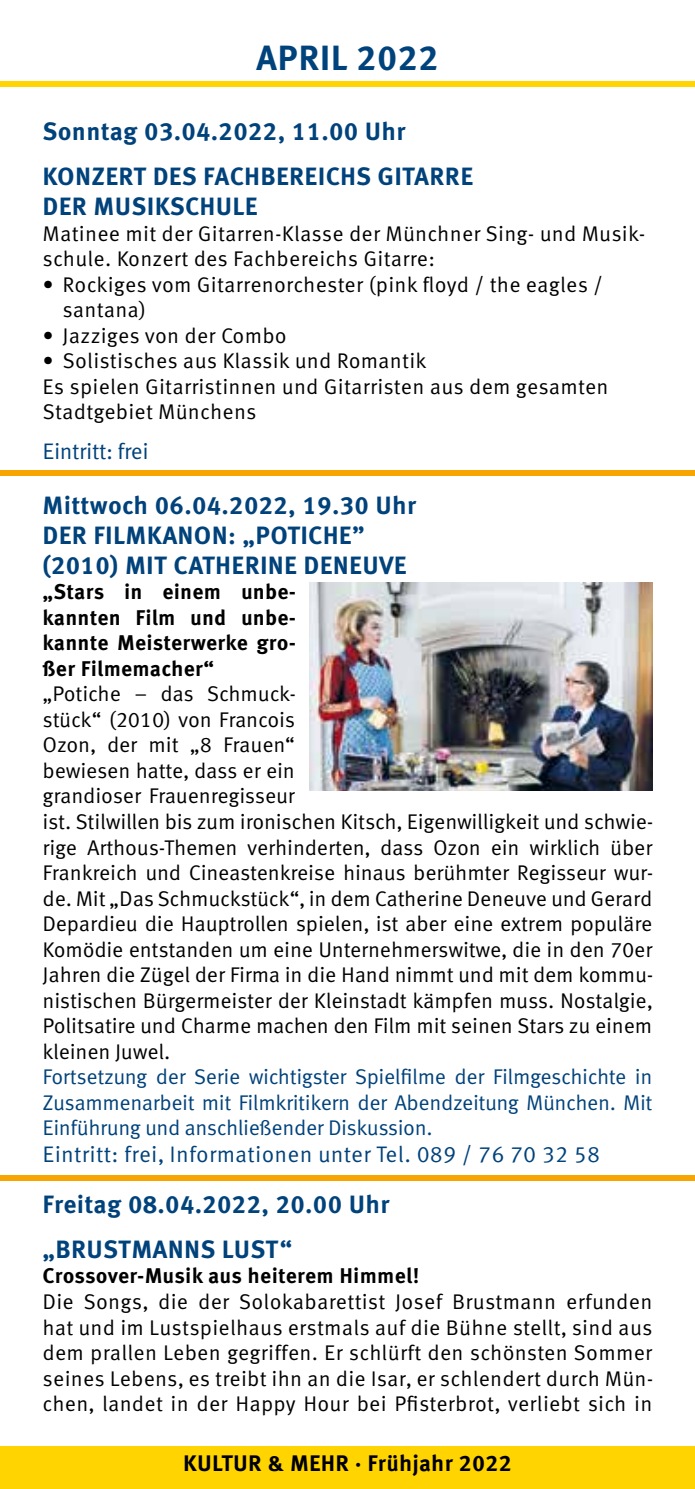
<style>
.page{position:relative;width:695px;height:1489px;background:#fff}
.page>*{position:absolute;margin:0;border:0;box-sizing:border-box;transform-origin:0 0}
.t1{font:700 35px "Meta Corr";letter-spacing:.01em;color:#00427b}
.t2{font:700 25px/30px "Meta Corr";letter-spacing:.01em;color:#00427b}
.t3{font:22.5px "Meta Corr";letter-spacing:.01em;color:#00427b}
.t4{font:700 22.5px "Meta Corr";letter-spacing:.01em;color:#000}
.t5{font:22.5px "Meta Corr";letter-spacing:-.02em;color:#00427b}
.t6{font:21.25px/25.5px "Meta Corr";letter-spacing:-.01em;color:#000}
.t7{font:21.25px/25.5px "Meta Corr";letter-spacing:.01em;color:#000}
.t8{font:21.25px/25.5px "Meta Corr";letter-spacing:-.02em;color:#00427b;text-align:justify}
.t9{font:700 21.25px/25.5px "Meta Corr";letter-spacing:.01em;color:#000;text-align:justify}
</style>
<div class="page">
<div style="left:0;top:81px;width:694px;height:6px;background:#ffd400"></div>
<div style="left:0;top:1446px;width:694px;height:42px;background:#ffd400"></div>
<div style="left:0;top:469px;width:694px;height:6px;background:#f7a500"></div>
<img style="left:309px;top:583px;width:343px;height:207px">
<div style="left:0;top:1175px;width:694px;height:5px;background:#f7a500"></div>
<h1 class="t1" style="left:256px;top:37px;width:184px">APRIL 2022</h1>
<p class="t2" style="left:43px;top:109px;width:432px;line-height:45px">Sonntag 03.04.2022, 11.00 Uhr<br>KONZERT DES FACHBEREICHS GITARRE</p>
<p class="t2" style="left:43px;top:191px;width:217px">DER MUSIKSCHULE</p>
<p class="t7" style="left:43px;top:221px;width:604px">Matinee mit der Gitarren-Klasse der Münchner Sing- und Musik&shy;schule. Konzert des Fachbereichs Gitarre:</p>
<p class="t6" style="left:63px;top:272px;width:542px;text-indent:-20px">• Rockiges vom Gitarrenorchester (pink floyd / the eagles / santana)</p>
<p class="t7" style="left:43px;top:323px;width:246px">• Jazziges von der Combo</p>
<p class="t7" style="left:43px;top:348px;width:567px">• Solistisches aus Klassik und Romantik<br>Es spielen Gitarristinnen und Gitarristen aus dem gesamten<br>Stadtgebiet Münchens</p>
<p class="t5" style="left:43px;top:437px;width:108px">Eintritt: frei</p>
<p class="t2" style="left:43px;top:490px;width:375px">Mittwoch 06.04.2022, 19.30 Uhr<br>DER FILMKANON: „POTICHE” (2010) MIT CATHERINE DENEUVE</p>
<p class="t9" style="left:43px;top:579px;width:255px">„Stars in einem unbe&shy;kannten Film und unbe&shy;kannte Meisterwerke gro&shy;ßer Filmemacher“</p>
<p class="t6" style="left:43px;top:681px;width:612px">„Potiche – das Schmuck-<br>stück“ (2010) von Francois<br>Ozon, der mit „8 Frauen“<br>bewiesen hatte, dass er ein<br>grandioser Frauenregisseur<br>ist. Stilwillen bis zum ironischen Kitsch, Eigenwilligkeit und schwie&shy;rige Arthous-Themen verhinderten, dass Ozon ein wirklich über Frankreich und Cineastenkreise hinaus berühmter Regisseur wur&shy;de. Mit „Das Schmuckstück“, in dem Catherine Deneuve und Gerard Depardieu die Hauptrollen spielen, ist aber eine extrem populäre Komödie entstanden um eine Unternehmerswitwe, die in den 70er Jahren die Zügel der Firma in die Hand nimmt und mit dem kommu&shy;nistischen Bürgermeister der Kleinstadt kämpfen muss. Nostalgie, Politsatire und Charme machen den Film mit seinen Stars zu einem kleinen Juwel.</p>
<p class="t8" style="left:43px;top:1063px;width:611px">Fortsetzung der Serie wichtigster Spielfilme der Filmgeschichte in Zusammenarbeit mit Filmkritikern der Abendzeitung München. Mit Einführung und anschließender Diskussion.</p>
<p class="t3" style="left:43px;top:1140px;width:559px">Eintritt: frei, Informationen unter Tel. 089 / 76 70 32 58</p>
<p class="t2" style="left:43px;top:1181px;width:348px;line-height:45px">Freitag 08.04.2022, 20.00 Uhr „BRUSTMANNS LUST“</p>
<p class="t9" style="left:43px;top:1263px;width:378px">Crossover-Musik aus heiterem Himmel!</p>
<p class="t6" style="left:43px;top:1288px;width:612px;text-align:justify">Die Songs, die der Solokabarettist Josef Brustmann erfunden hat und im Lustspielhaus erstmals auf die Bühne stellt, sind aus dem prallen Leben gegriffen. Er schlürft den schönsten Sommer seines Lebens, es treibt ihn an die Isar, er schlendert durch Mün&shy;chen, landet in der Happy Hour bei Pfisterbrot, verliebt sich in</p>
<p class="t4" style="left:183px;top:1449px;width:330px">KULTUR &amp; MEHR · Frühjahr 2022</p>
</div>
